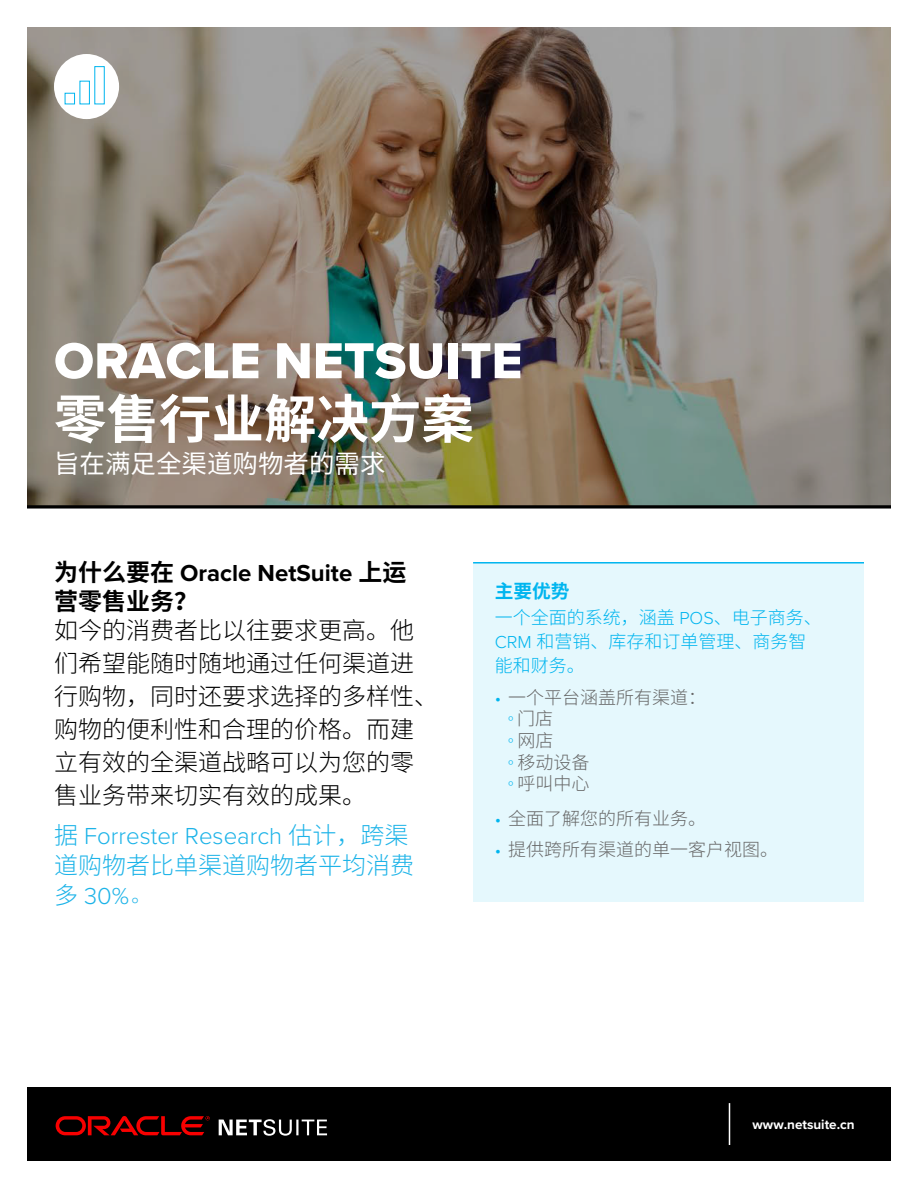
<style>
.page{position:relative;width:918px;height:1188px;background:#fff}
.page>*{position:absolute;margin:0;border:0;box-sizing:border-box;transform-origin:0 0}
.t1{font:52.5px "Proxima Nova Extrabld";color:#fff}
.t2{font:700 52.5px "Source Han Sans CN";color:#fff}
.t3{font:25.5px "Source Han Sans CN";color:#fff}
.t4{font:300 24px/33px "Source Han Sans CN";color:#000}
.t5{font:300 24px "Proxima Nova";color:#1cb3e8}
.t6{font:700 24px "Proxima Nova";color:#000}
.t7{font:300 24px "Source Han Sans CN";color:#1cb3e8}
.t8{font:700 24px "Source Han Sans CN";color:#000}
.t9{font:700 18.75px "Source Han Sans CN";color:#00b5ef}
.t10{font:300 18px/21.6px "Source Han Sans CN";color:#666}
.t11{font:300 18px/24px "Source Han Sans CN";color:#00b5ef}
.t12{font:700 13.5px "Proxima Nova";color:#fff}
.s1{font-family:"Source Han Sans CN"}
.s2{font-family:"Adobe Song Std"}
.s3{font-family:"Proxima Nova"}
.s4{font-family:"Proxima Nova";color:#00b5ef}
.s5{font-family:"Proxima Nova";font-size:13.5px;color:#00b5ef}
</style>
<div class="page">
<div style="left:27px;top:1087px;width:864px;height:74px;background:#000"></div>
<hr style="left:729px;top:1103px;width:1px;height:42px;background:#fff">
<svg style="left:27px;top:27px;width:864px;height:478px;background:#857d71"></svg>
<hr style="left:27px;top:505px;width:864px;height:3px;background:#000">
<div style="left:54px;top:54px;width:65px;height:65px;background:#fff;border-radius:50%"></div>
<div style="left:65px;top:93px;width:10px;height:11px;border:1px solid #00b5ef"></div>
<div style="left:79px;top:81px;width:11px;height:23px;border:1px solid #00b5ef"></div>
<div style="left:94px;top:66px;width:11px;height:38px;border:1px solid #00b5ef"></div>
<div style="left:473px;top:562px;width:391px;height:340px;background:#e5f8fd"></div>
<hr style="left:473px;top:562px;width:391px;height:2px;background:#00b5ef">
<svg style="left:56px;top:1116px;width:154px;height:19px"></svg>
<svg style="left:219px;top:1119px;width:108px;height:17px"></svg>
<h1 class="t1" style="left:54px;top:322px;width:470px">ORACLE NETSUITE</h1>
<h1 class="t2" style="left:54px;top:389px;width:421px">零售行业解决方案</h1>
<p class="t3" style="left:54px;top:449px;width:333px">旨在满足全渠道购物者的需求</p>
<p class="t6" style="left:54px;top:555px;width:354px"><span class="s1">为什么要在</span> Oracle NetSuite <span class="s1">上运</span></p>
<p class="t8" style="left:54px;top:587px;width:145px">营零售业务？</p>
<p class="t4" style="left:54px;top:615px;width:385px">如今的消费者比以往要求更高。他们希望能随时随地通过任何渠道进行购物，同时还要求选择的多样性、购物的便利性和合理的价格。而建立有效的全渠道战略可以为您的零售业务带来切实有效的成果。</p>
<p class="t5" style="left:54px;top:818px;width:356px"><span class="s1">据</span> Forrester Research <span class="s1">估计，跨渠</span></p>
<p class="t7" style="left:54px;top:852px;width:361px">道购物者比单渠道购物者平均消费</p>
<p class="t5" style="left:54px;top:878px;width:101px"><span class="s1">多</span> 30%<span class="s2">。</span></p>
<p class="t9" style="left:495px;top:581px;width:76px">主要优势</p>
<p class="t11" style="left:495px;top:606px;width:329px">一个全面的系统，涵盖 <span class="s3">POS</span>、电子商务、<br><span class="s3">CRM</span> 和营销、库存和订单管理、商务智能和财务。</p>
<p class="t10" style="left:508px;top:687px;width:199px;text-indent:-14px"><span class="s4">•</span> 一个平台涵盖所有渠道：<span class="s5">º</span> 门店<br><span class="s5">º</span> 网店<br><span class="s5">º</span> 移动设备<br><span class="s5">º</span> 呼叫中心</p>
<p class="t10" style="left:495px;top:808px;width:213px"><span class="s4">•</span> 全面了解您的所有业务。</p>
<p class="t10" style="left:495px;top:839px;width:285px"><span class="s4">•</span> 提供跨所有渠道的单一客户视图。</p>
<p class="t12" style="left:753px;top:1115px;width:104px">www.netsuite.cn</p>
</div>
